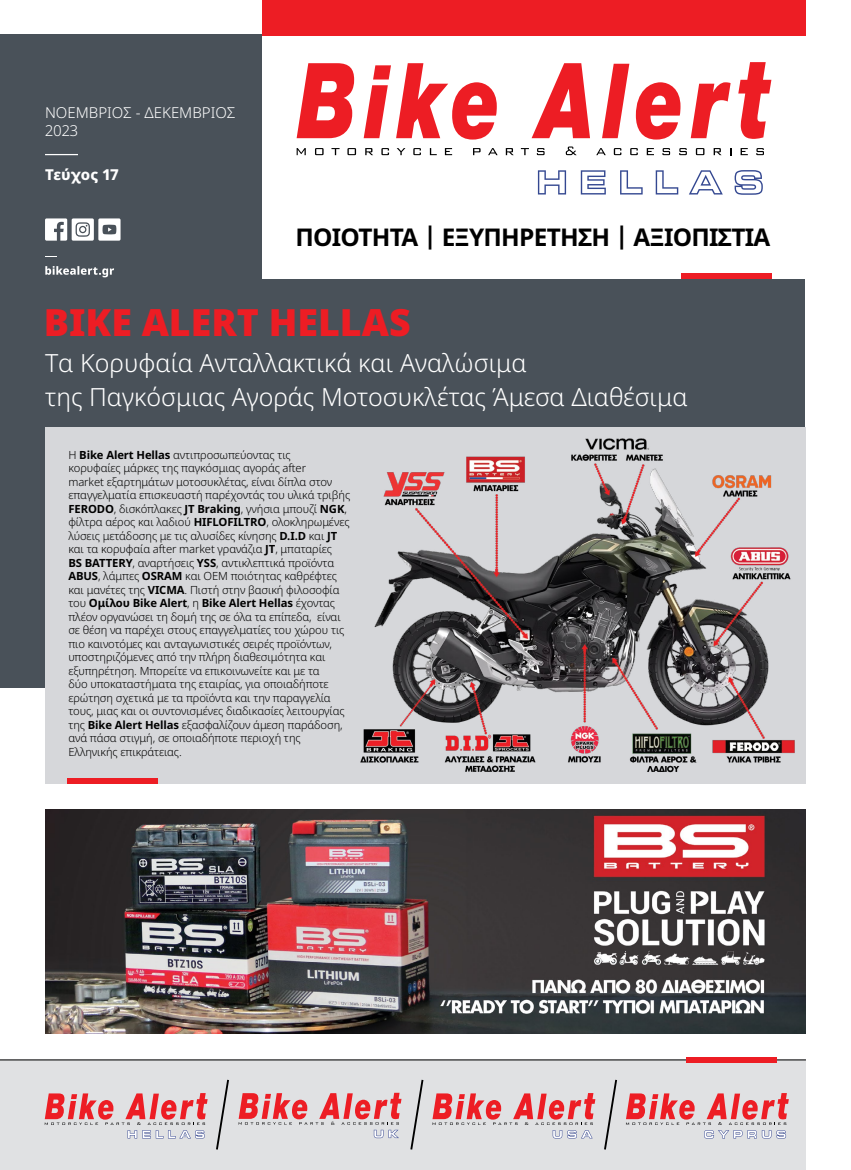
<style>
.page{position:relative;width:851px;height:1170px;background:#fff}
.page>*{position:absolute;margin:0;border:0;box-sizing:border-box;transform-origin:0 0}
.t1{font:900 37.5px "Noto Sans";color:#ed1d24}
.t2{font:300 25px/33.9px "Noto Sans";color:#fff}
.t3{font:700 24.38px "Noto Sans";letter-spacing:-.03em;color:#000}
.t4{font:300 15px/18px "Noto Sans";color:#fff}
.t5{font:800 15px "Noto Sans";color:#fff}
.t6{font:300 11.25px/13.5px "Noto Sans";letter-spacing:-.01em;color:#000}
.s1{font-weight:700}
</style>
<div class="page">
<div style="left:0;top:34px;width:804px;height:653px;background:#495159"></div>
<div style="left:262px;top:18px;width:553px;height:260px;background:#fff"></div>
<div style="left:262px;top:0;width:543px;height:36px;background:#ed1d24"></div>
<div style="left:681px;top:273px;width:90px;height:5px;background:#ed1d24"></div>
<svg style="left:296px;top:62px;width:475px;height:77px"></svg>
<svg style="left:296px;top:148px;width:10px;height:7px"></svg>
<svg style="left:315px;top:148px;width:8px;height:7px"></svg>
<svg style="left:331px;top:148px;width:8px;height:7px"></svg>
<svg style="left:347px;top:148px;width:9px;height:7px"></svg>
<svg style="left:365px;top:148px;width:8px;height:7px"></svg>
<svg style="left:381px;top:148px;width:8px;height:7px"></svg>
<svg style="left:396px;top:148px;width:9px;height:7px"></svg>
<svg style="left:413px;top:148px;width:8px;height:7px"></svg>
<svg style="left:430px;top:148px;width:6px;height:7px"></svg>
<svg style="left:445px;top:148px;width:7px;height:7px"></svg>
<svg style="left:473px;top:148px;width:7px;height:7px"></svg>
<svg style="left:488px;top:148px;width:9px;height:7px"></svg>
<svg style="left:505px;top:148px;width:8px;height:7px"></svg>
<svg style="left:521px;top:148px;width:8px;height:7px"></svg>
<svg style="left:536px;top:148px;width:8px;height:7px"></svg>
<svg style="left:565px;top:146px;width:11px;height:9px"></svg>
<svg style="left:596px;top:148px;width:9px;height:7px"></svg>
<svg style="left:613px;top:148px;width:8px;height:7px"></svg>
<svg style="left:630px;top:148px;width:7px;height:7px"></svg>
<svg style="left:646px;top:148px;width:8px;height:7px"></svg>
<svg style="left:662px;top:148px;width:8px;height:7px"></svg>
<svg style="left:679px;top:148px;width:7px;height:7px"></svg>
<svg style="left:695px;top:148px;width:9px;height:7px"></svg>
<svg style="left:713px;top:148px;width:8px;height:7px"></svg>
<svg style="left:740px;top:148px;width:7px;height:7px"></svg>
<svg style="left:756px;top:148px;width:7px;height:7px"></svg>
<svg style="left:538px;top:170px;width:28px;height:24px"></svg>
<svg style="left:580px;top:170px;width:25px;height:24px"></svg>
<svg style="left:620px;top:170px;width:22px;height:24px"></svg>
<svg style="left:655px;top:170px;width:23px;height:24px"></svg>
<svg style="left:689px;top:170px;width:33px;height:24px"></svg>
<svg style="left:734px;top:170px;width:28px;height:25px"></svg>
<div style="left:45px;top:427px;width:760px;height:356px;background:#d6d7da"></div>
<div style="left:67px;top:778px;width:90px;height:5px;background:#ed1d24"></div>
<div style="left:0;top:1059px;width:805px;height:110px;background:#e0e1e3"></div>
<svg style="left:216px;top:1079px;width:13px;height:70px"></svg>
<svg style="left:410px;top:1079px;width:13px;height:70px"></svg>
<svg style="left:604px;top:1079px;width:13px;height:70px"></svg>
<svg style="left:45px;top:1093px;width:163px;height:45px"></svg>
<svg style="left:626px;top:1093px;width:162px;height:45px"></svg>
<svg style="left:432px;top:1093px;width:163px;height:45px"></svg>
<svg style="left:238px;top:1092px;width:163px;height:45px"></svg>
<hr style="left:0;top:1059px;width:805px;height:1px;background:#000">
<div style="left:686px;top:1057px;width:90px;height:5px;background:#ed1d24"></div>
<hr style="left:45px;top:154px;width:33px;height:1px;background:#fff">
<svg style="left:45px;top:266px;width:69px;height:11px"></svg>
<svg style="left:45px;top:218px;width:75px;height:23px"></svg>
<img style="left:360px;top:438px;width:435px;height:335px">
<img style="left:45px;top:809px;width:760px;height:224px">
<h3 class="t4" style="left:45px;top:104px;width:192px">ΝΟΕΜΒΡΙΟΣ - ΔΕΚΕΜΒΡΙΟΣ<br>2023</h3>
<h3 class="t5" style="left:45px;top:166px;width:75px">Τεύχος 17</h3>
<h3 class="t3" style="left:295px;top:223px;width:476px">ΠΟΙΟΤΗΤΑ | ΕΞΥΠΗΡΕΤΗΣΗ | ΑΞΙΟΠΙΣΤΙΑ</h3>
<h1 class="t1" style="left:44px;top:301px;width:368px">BIKE ALERT HELLAS</h1>
<h2 class="t2" style="left:45px;top:346px;width:644px">Tα Κορυφαία Ανταλλακτικά και Αναλώσιμα<br>της Παγκόσμιας Αγοράς Μοτοσυκλέτας Άμεσα Διαθέσιμα</h2>
<p class="t6" style="left:68px;top:448px;width:283px">Η <span class="s1">Bike Alert Hellas</span> αντιπροσωπεύοντας τις<br>κορυφαίες μάρκες της παγκόσμιας αγοράς after<br>market εξαρτημάτων μοτοσυκλέτας, είναι δίπλα στον επαγγελματία επισκευαστή παρέχοντάς του υλικά τριβής <span class="s1">FERODO</span>, δισκόπλακες <span class="s1">JT Braking</span>, γνήσια μπουζί <span class="s1">NGK</span>, φίλτρα αέρος και λαδιού <span class="s1">HIFLOFILTRO</span>, ολοκληρωμένες λύσεις μετάδοσης με τις αλυσίδες κίνησης <span class="s1">D.I.D</span> και <span class="s1">JT </span>και τα κορυφαία after market γρανάζια <span class="s1">JT</span>, μπαταρίες<br><span class="s1">BS BATTERY</span>, αναρτήσεις <span class="s1">YSS</span>, αντικλεπτικά προϊόντα <span class="s1">ΑBUS</span>, λάμπες <span class="s1">OSRAM</span> και OEM ποιότητας καθρέφτες και μανέτες της <span class="s1">VICMA</span>. Πιστή στην βασική φιλοσοφία του <span class="s1">Ομίλου Bike Alert</span>, η <span class="s1">Bike Alert Hellas</span> έχοντας πλέον οργανώσει τη δομή της σε όλα τα επίπεδα, είναι σε θέση να παρέχει στους επαγγελματίες του χώρου τις πιο καινοτόμες και ανταγωνιστικές σειρές προϊόντων, υποστηριζόμενες από την πλήρη διαθεσιμότητα και εξυπηρέτηση. Μπορείτε να επικοινωνείτε και με τα<br>δύο υποκαταστήματα της εταιρίας, για οποιαδήποτε ερώτηση σχετικά με τα προϊόντα και την παραγγελία τους, μιας και οι συντονισμένες διαδικασίες λειτουργίας της <span class="s1">Bike Alert Hellas</span> εξασφαλίζουν άμεση παράδοση, ανά πάσα στιγμή, σε οποιαδήποτε περιοχή της Ελληνικής επικράτειας.</p>
</div>
